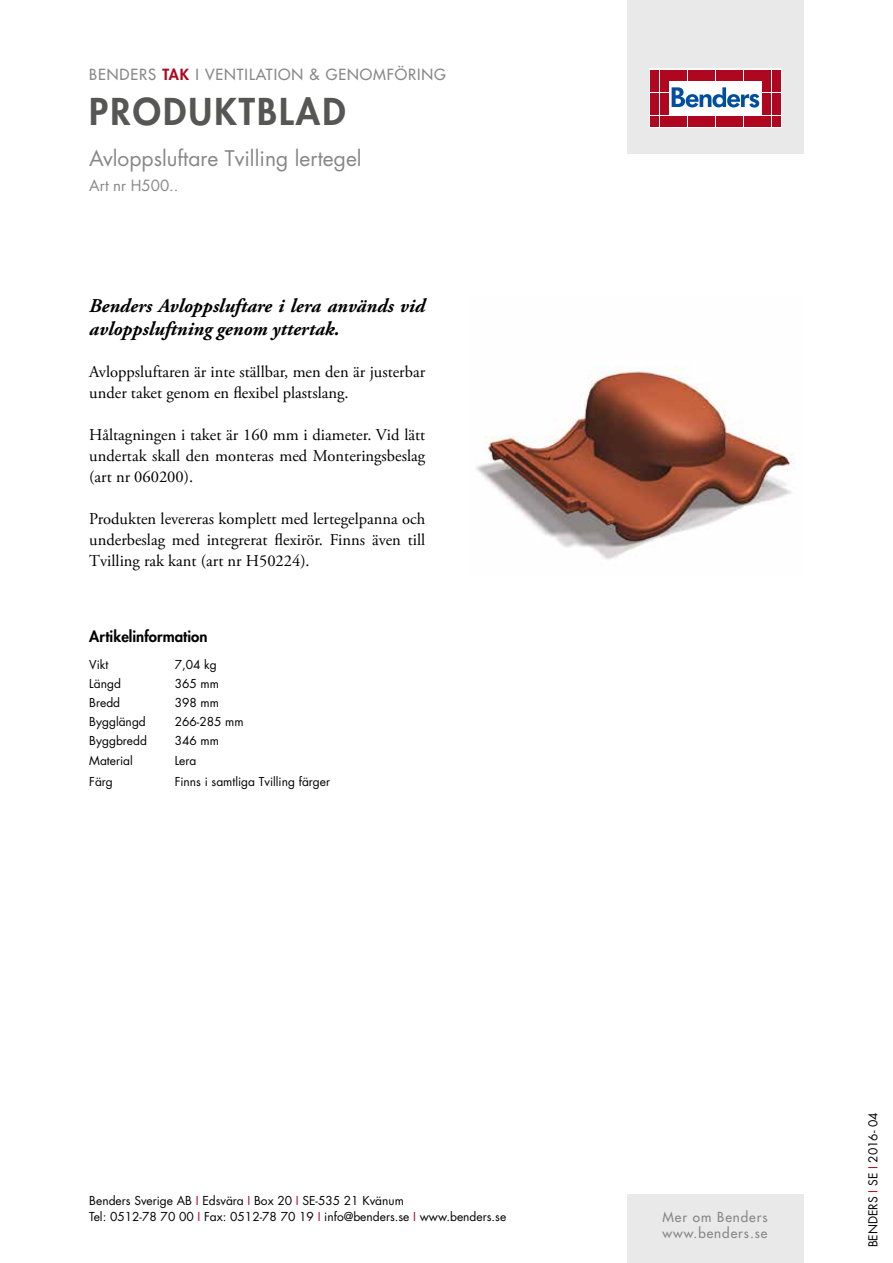
<style>
.page{position:relative;width:893px;height:1263px;background:#fff}
.page>*{position:absolute;margin:0;border:0;box-sizing:border-box;transform-origin:0 0}
.t1{font:800 36px "Futura Std";letter-spacing:.06em;color:#565655}
.t2{font:21px "Futura Std";color:#868786}
.t3{font:italic 700 19.5px/23.4px "Adobe Garamond Pro";color:#000}
.t4{font:16.5px/21px "Adobe Garamond Pro";color:#000;text-align:justify}
.t5{font:500 15px "Futura Std";letter-spacing:.06em;color:#868786}
.t6{font:800 15px "Futura Std";color:#000}
.t7{font:15px "Futura Std";color:#868786}
.t8{font:500 13.5px/16.2px "Futura Std";letter-spacing:.07em;color:#868786}
.t9{font:12px/16.5px "Futura Std";color:#000}
.s1{font-weight:800;color:#ae071f}
.s2{color:#ae071f}
</style>
<div class="page">
<div style="left:627px;top:0;width:177px;height:153px;background:#e9e9e9"></div>
<svg style="left:649px;top:69px;width:132px;height:59px;fill:#fff"></svg>
<div style="left:651px;top:70px;width:8px;height:10px;background:#ae071f"></div>
<div style="left:660px;top:70px;width:8px;height:10px;background:#ae071f"></div>
<div style="left:651px;top:81px;width:8px;height:11px;background:#ae071f"></div>
<div style="left:660px;top:81px;width:8px;height:11px;background:#ae071f"></div>
<div style="left:651px;top:93px;width:8px;height:10px;background:#ae071f"></div>
<div style="left:660px;top:93px;width:8px;height:10px;background:#ae071f"></div>
<div style="left:651px;top:104px;width:8px;height:11px;background:#ae071f"></div>
<div style="left:660px;top:104px;width:8px;height:11px;background:#ae071f"></div>
<div style="left:651px;top:116px;width:8px;height:10px;background:#ae071f"></div>
<div style="left:660px;top:116px;width:8px;height:10px;background:#ae071f"></div>
<div style="left:669px;top:70px;width:8px;height:10px;background:#ae071f"></div>
<div style="left:679px;top:70px;width:8px;height:10px;background:#ae071f"></div>
<div style="left:688px;top:70px;width:8px;height:10px;background:#ae071f"></div>
<div style="left:697px;top:70px;width:9px;height:10px;background:#ae071f"></div>
<div style="left:707px;top:70px;width:8px;height:10px;background:#ae071f"></div>
<div style="left:716px;top:70px;width:8px;height:10px;background:#ae071f"></div>
<div style="left:725px;top:70px;width:9px;height:10px;background:#ae071f"></div>
<div style="left:735px;top:70px;width:8px;height:10px;background:#ae071f"></div>
<div style="left:744px;top:70px;width:8px;height:10px;background:#ae071f"></div>
<div style="left:753px;top:70px;width:9px;height:10px;background:#ae071f"></div>
<div style="left:669px;top:116px;width:8px;height:10px;background:#ae071f"></div>
<div style="left:679px;top:116px;width:8px;height:10px;background:#ae071f"></div>
<div style="left:688px;top:116px;width:8px;height:10px;background:#ae071f"></div>
<div style="left:697px;top:116px;width:9px;height:10px;background:#ae071f"></div>
<div style="left:707px;top:116px;width:8px;height:10px;background:#ae071f"></div>
<div style="left:716px;top:116px;width:8px;height:10px;background:#ae071f"></div>
<div style="left:725px;top:116px;width:9px;height:10px;background:#ae071f"></div>
<div style="left:735px;top:116px;width:8px;height:10px;background:#ae071f"></div>
<div style="left:744px;top:116px;width:8px;height:10px;background:#ae071f"></div>
<div style="left:753px;top:116px;width:9px;height:10px;background:#ae071f"></div>
<div style="left:763px;top:70px;width:8px;height:10px;background:#ae071f"></div>
<div style="left:772px;top:70px;width:8px;height:10px;background:#ae071f"></div>
<div style="left:763px;top:81px;width:8px;height:11px;background:#ae071f"></div>
<div style="left:772px;top:81px;width:8px;height:11px;background:#ae071f"></div>
<div style="left:763px;top:93px;width:8px;height:10px;background:#ae071f"></div>
<div style="left:772px;top:93px;width:8px;height:10px;background:#ae071f"></div>
<div style="left:763px;top:104px;width:8px;height:11px;background:#ae071f"></div>
<div style="left:772px;top:104px;width:8px;height:11px;background:#ae071f"></div>
<div style="left:763px;top:116px;width:8px;height:10px;background:#ae071f"></div>
<div style="left:772px;top:116px;width:8px;height:10px;background:#ae071f"></div>
<svg style="left:672px;top:87px;width:87px;height:21px"></svg>
<div style="left:627px;top:1195px;width:177px;height:68px;background:#e9e9e9"></div>
<img style="left:476px;top:367px;width:320px;height:193px">
<p class="t5" style="left:89px;top:65px;width:358px">BENDERS <span class="s1">TAK</span> I VENTILATION &amp; GENOMFÖRING</p>
<h1 class="t1" style="left:89px;top:89px;width:258px">PRODUKTBLAD</h1>
<p class="t2" style="left:89px;top:145px;width:274px">Avloppsluftare Tvilling lertegel</p>
<p class="t7" style="left:89px;top:176px;width:91px">Art nr H500..</p>
<p class="t3" style="left:89px;top:294px;width:337px">Benders Avloppsluftare i lera används vid avloppsluftning genom yttertak.</p>
<p class="t4" style="left:89px;top:362px;width:337px">Avloppsluftaren är inte ställbar, men den är justerbar under taket genom en flexibel plastslang.</p>
<p class="t4" style="left:89px;top:425px;width:337px">Håltagningen i taket är 160 mm i diameter. Vid lätt undertak skall den monteras med Monteringsbeslag (art nr 060200).</p>
<p class="t4" style="left:89px;top:509px;width:337px">Produkten levereras komplett med lertegelpanna och underbeslag med integrerat flexirör. Finns även till Tvilling rak kant (art nr H50224).</p>
<p class="t6" style="left:89px;top:627px;width:120px">Artikelinformation</p>
<p class="t9" style="left:89px;top:656px;width:21px">Vikt</p>
<p class="t9" style="left:175px;top:656px;width:44px">7,04 kg</p>
<p class="t9" style="left:89px;top:675px;width:33px">Längd</p>
<p class="t9" style="left:175px;top:675px;width:46px">365 mm</p>
<p class="t9" style="left:89px;top:695px;width:32px">Bredd</p>
<p class="t9" style="left:175px;top:695px;width:46px">398 mm</p>
<p class="t9" style="left:89px;top:714px;width:58px">Bygglängd</p>
<p class="t9" style="left:175px;top:714px;width:70px">266-285 mm</p>
<p class="t9" style="left:89px;top:733px;width:59px">Byggbredd</p>
<p class="t9" style="left:175px;top:733px;width:46px">346 mm</p>
<p class="t9" style="left:89px;top:752px;width:45px">Material</p>
<p class="t9" style="left:175px;top:752px;width:23px">Lera</p>
<p class="t9" style="left:89px;top:773px;width:25px">Färg</p>
<p class="t9" style="left:175px;top:773px;width:157px">Finns i samtliga Tvilling färger</p>
<p class="t9" style="left:89px;top:1192px;width:418px">Benders Sverige AB <span class="s2">I</span> Edsvära <span class="s2">I</span> Box 20 <span class="s2">I</span> SE-535 21 Kvänum<br>Tel: 0512-78 70 00 <span class="s2">I</span> Fax: 0512-78 70 19 <span class="s2">I</span> info@benders.se <span class="s2">I</span> www.benders.se</p>
<p class="t8" style="left:662px;top:1209px;width:107px">Mer om Benders www.benders.se</p>
<p class="t9" style="left:865px;top:1247px;width:137px;rotate:-90deg">BENDERS <span class="s2">I</span> SE <span class="s2">I</span> 2016- 04</p>
</div>
